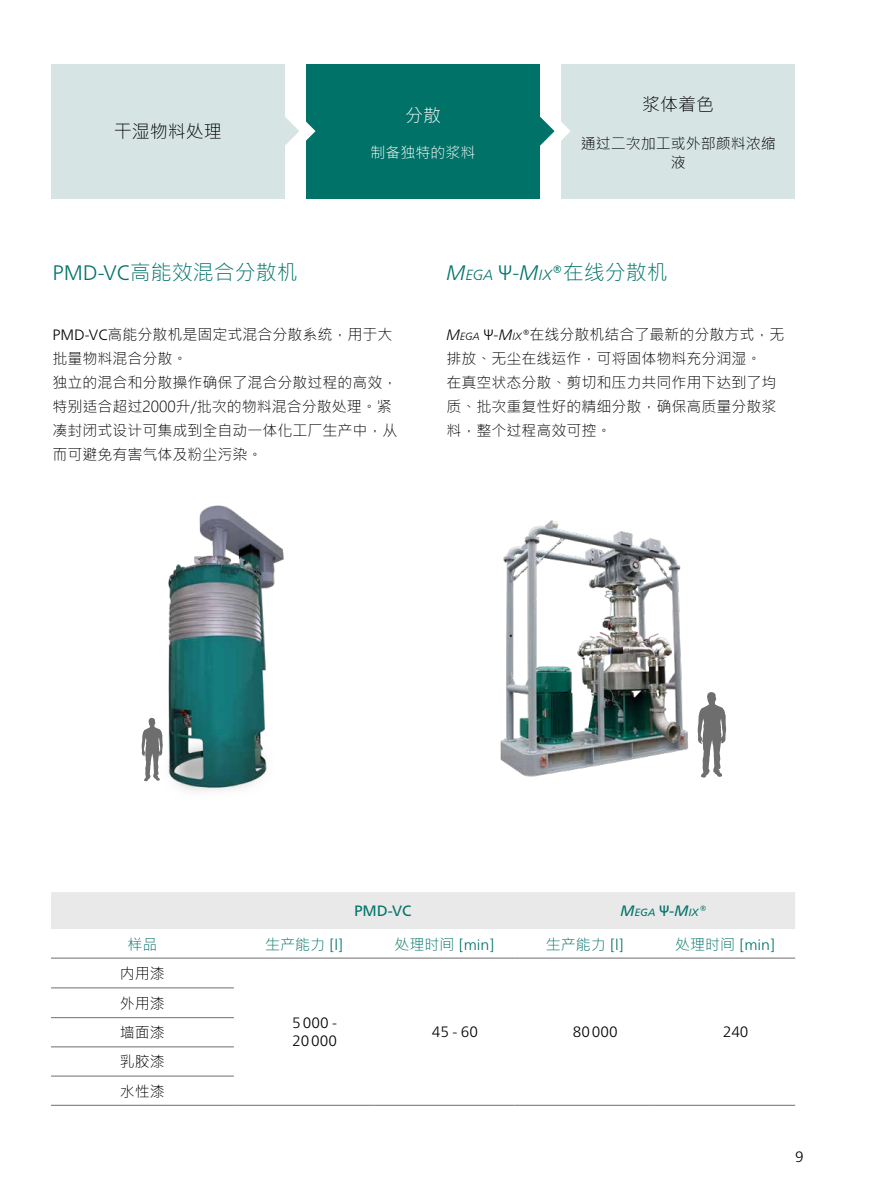
<style>
.page{position:relative;width:893px;height:1191px;background:#fff}
.page>*{position:absolute;margin:0;border:0;box-sizing:border-box;transform-origin:0 0}
.t1{font:300 21px "Microsoft Jheng Hei";color:#007268}
.t2{font:300 18px "Microsoft Jheng Hei";color:#000}
.t3{font:300 18px "Microsoft Jheng Hei";color:#fff}
.t4{font:300 15px/24px "Microsoft Jheng Hei";color:#000}
.t5{font:300 15px/18px "Frutiger Neue LTW1 G";color:#000}
.t6{font:300 15px "Frutiger Neue LTW1 G";color:#007268}
.t7{font:300 15px "Microsoft Jheng Hei";color:#007268}
.t8{font:300 15px "Microsoft Jheng Hei";color:#fff}
.t9{font:15px "Frutiger Neue LTW1 G";color:#007268}
.t10{font:italic 300 14.7px "Frutiger Neue LTW1 G";color:#007268}
.t11{font:italic 10.5px "Frutiger Neue LTW1 G";color:#007268}
.s1{font-family:"Frutiger Neue LTW1 G"}
.s2{font-size:21px}
.s3{font-style:normal;font-size:21px}
.s4{font-weight:400;font-style:normal;font-size:21px}
.s5{font-family:"Microsoft Jheng Hei";font-style:normal;font-size:21px}
.s6{font-family:"Frutiger Neue LTW1 G";font-style:italic}
.s7{font-family:"Frutiger Neue LTW1 G";font-style:italic;font-size:10.5px}
.s8{font-size:15px}
.s9{font-style:normal;font-size:15px}
.s10{font-family:"Microsoft Jheng Hei"}
</style>
<div class="page">
<img style="left:500px;top:520px;width:198px;height:257px">
<img style="left:141px;top:505px;width:143px;height:286px">
<svg style="left:142px;top:718px;width:21px;height:63px"></svg>
<svg style="left:698px;top:692px;width:28px;height:86px"></svg>
<div style="left:561px;top:64px;width:234px;height:134px;background:#d6e5e4"></div>
<div style="left:306px;top:64px;width:234px;height:134px;background:#007268"></div>
<div style="left:51px;top:64px;width:234px;height:134px;background:#d6e5e4"></div>
<svg style="left:285px;top:117px;width:31px;height:28px"></svg>
<svg style="left:540px;top:116px;width:31px;height:30px"></svg>
<svg style="left:51px;top:892px;width:744px;height:66px"></svg>
<hr style="left:51px;top:958px;width:183px;height:1px;background:#6e6e6e">
<hr style="left:234px;top:958px;width:140px;height:1px;background:#6e6e6e">
<hr style="left:374px;top:958px;width:140px;height:1px;background:#6e6e6e">
<hr style="left:514px;top:958px;width:141px;height:1px;background:#6e6e6e">
<hr style="left:655px;top:958px;width:140px;height:1px;background:#6e6e6e">
<hr style="left:51px;top:987px;width:183px;height:1px;background:#6e6e6e">
<hr style="left:51px;top:1017px;width:183px;height:1px;background:#6e6e6e">
<hr style="left:51px;top:1046px;width:183px;height:1px;background:#6e6e6e">
<hr style="left:51px;top:1075px;width:183px;height:1px;background:#6e6e6e">
<hr style="left:51px;top:1105px;width:183px;height:1px;background:#6e6e6e">
<hr style="left:234px;top:1105px;width:140px;height:1px;background:#6e6e6e">
<hr style="left:374px;top:1105px;width:140px;height:1px;background:#6e6e6e">
<hr style="left:514px;top:1105px;width:141px;height:1px;background:#6e6e6e">
<hr style="left:655px;top:1105px;width:140px;height:1px;background:#6e6e6e">
<p class="t2" style="left:114px;top:120px;width:110px">干湿物料处理</p>
<h1 class="t1" style="left:52px;top:259px;width:247px"><span class="s1">PMD-VC</span>高能效混合分散机</h1>
<p class="t3" style="left:405px;top:103px;width:37px">分散</p>
<p class="t8" style="left:371px;top:142px;width:106px">制备独特的浆料</p>
<p class="t2" style="left:642px;top:93px;width:73px">浆体着色</p>
<p class="t4" style="left:581px;top:133px;width:196px;line-height:19.5px;text-align:center">通过二次加工或外部颜料浓缩液</p>
<p class="t10" style="left:446px;top:266px;width:223px"><span class="s2">M</span>EGA <span class="s3">Ψ</span><span class="s2">-M</span>IX<span class="s4">®</span><span class="s5">在线分散机</span></p>
<p class="t4" style="left:52px;top:322px;width:347px"><span class="s1">PMD-VC</span>高能分散机是固定式混合分散系统，用于大批量物料混合分散。<br>独立的混合和分散操作确保了混合分散过程的高效，特别适合超过2000升/批次的物料混合分散处理。紧凑封闭式设计可集成到全自动一体化工厂生产中，从而可避免有害气体及粉尘污染。</p>
<p class="t4" style="left:446px;top:322px;width:339px"><span class="s6">M</span><span class="s7">EGA</span> <span class="s1">Ψ</span><span class="s6">-M</span><span class="s7">IX</span><span class="s6">®</span>在线分散机结合了最新的分散方式，无排放、无尘在线运作，可将固体物料充分润湿。<br>在真空状态分散、剪切和压力共同作用下达到了均质、批次重复性好的精细分散，确保高质量分散浆料，整个过程高效可控。</p>
<p class="t9" style="left:354px;top:902px;width:59px">PMD-VC</p>
<p class="t11" style="left:620px;top:906px;width:87px"><span class="s8">M</span>EGA <span class="s9">Ψ</span><span class="s8">-M</span>IX<span class="s8">®</span></p>
<p class="t7" style="left:127px;top:934px;width:31px">样品</p>
<p class="t7" style="left:265px;top:934px;width:79px">生产能力 <span class="s1">[l]</span></p>
<p class="t6" style="left:394px;top:935px;width:101px"><span class="s10">处理时间</span> [min]</p>
<p class="t7" style="left:546px;top:934px;width:79px">生产能力 <span class="s1">[l]</span></p>
<p class="t6" style="left:675px;top:935px;width:101px"><span class="s10">处理时间</span> [min]</p>
<p class="t4" style="left:120px;top:961px;width:46px">内用漆</p>
<p class="t5" style="left:292px;top:1014px;width:46px">5000 -<br>20000</p>
<p class="t5" style="left:432px;top:1023px;width:48px">45 - 60</p>
<p class="t5" style="left:573px;top:1023px;width:46px">80000</p>
<p class="t5" style="left:723px;top:1023px;width:27px">240</p>
<p class="t4" style="left:120px;top:988px;width:46px;line-height:29.2px;text-align:justify">外用漆墙面漆乳胶漆水性漆</p>
<p class="t5" style="left:795px;top:1147px;width:10px">9</p>
</div>
